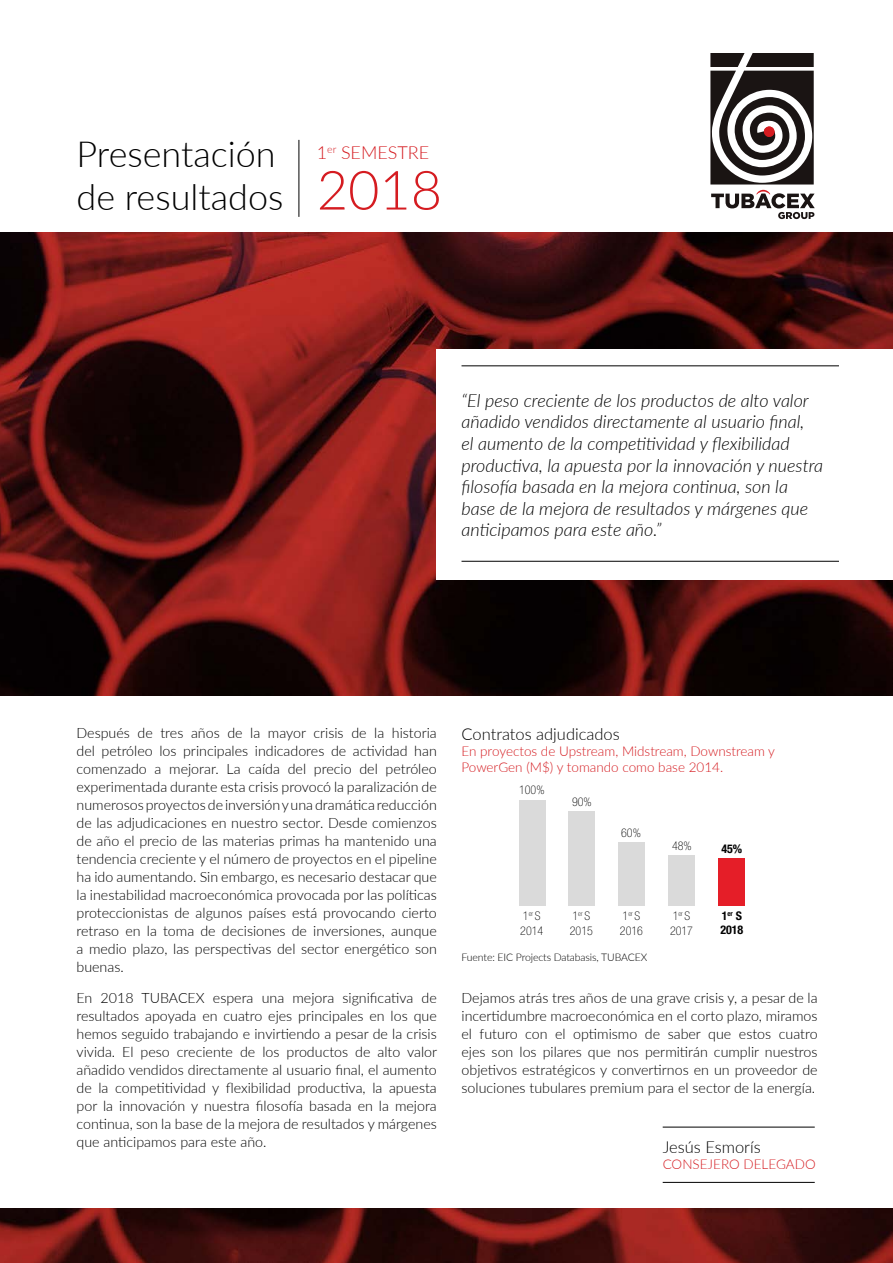
<style>
.page{position:relative;width:893px;height:1263px;background:#fff}
.page>*{position:absolute;margin:0;border:0;box-sizing:border-box;transform-origin:0 0}
.t1{font:300 54px "Lato";color:#d51c21}
.t2{font:300 36px/43.2px "Lato";color:#000}
.t3{font:italic 300 18px/21.6px "Lato";color:#000}
.t4{font:300 18px "Lato";color:#d51c21}
.t5{font:300 16.5px "Lato";color:#000}
.t6{font:300 14.25px/18px "Lato";color:#000;text-align:justify}
.t7{font:300 13.5px/16.2px "Lato";color:#d51c21}
.t8{font:100 condensed 12px/14.4px "Helvetica Neue";color:#000}
.t9{font:700 condensed 12px/13.5px "Helvetica Neue";color:#000}
.t10{font:300 10.5px "Lato";letter-spacing:-.01em;color:#000}
</style>
<div class="page">
<img style="left:0;top:233px;width:893px;height:463px">
<img style="left:0;top:1209px;width:893px;height:54px">
<svg style="left:711px;top:190px;width:104px;height:29px"></svg>
<svg style="left:710px;top:54px;width:104px;height:130px"></svg>
<div style="left:764px;top:126px;width:11px;height:11px;background:#d51c21;border-radius:50%"></div>
<hr style="left:663px;top:1182px;width:152px;height:1px;background:#000">
<hr style="left:663px;top:1127px;width:152px;height:1px;background:#000">
<hr style="left:299px;top:140px;width:1px;height:77px;background:#000">
<div style="left:437px;top:349px;width:456px;height:231px;background:#fff"></div>
<hr style="left:461px;top:366px;width:378px;height:1px;background:#000">
<hr style="left:461px;top:561px;width:378px;height:1px;background:#000">
<div style="left:519px;top:800px;width:26px;height:105px;background:#dadada"></div>
<div style="left:569px;top:811px;width:26px;height:94px;background:#dadada"></div>
<div style="left:619px;top:842px;width:26px;height:63px;background:#dadada"></div>
<div style="left:669px;top:855px;width:26px;height:50px;background:#dadada"></div>
<div style="left:719px;top:858px;width:26px;height:47px;background:#e51e28"></div>
<h2 class="t2" style="left:77px;top:131px;width:208px">Presentación de resultados</h2>
<p class="t4" style="left:317px;top:140px;width:114px">1<sup>er</sup> SEMESTRE</p>
<h1 class="t1" style="left:317px;top:153px;width:127px">2018</h1>
<p class="t3" style="left:461px;top:389px;width:363px">“El peso creciente de los productos de alto valor añadido vendidos directamente al usuario final,<br>el aumento de la competitividad y flexibilidad productiva, la apuesta por la innovación y nuestra filosofía basada en la mejora continua, son la base de la mejora de resultados y márgenes que anticipamos para este año.”</p>
<p class="t6" style="left:77px;top:723px;width:362px">Después de tres años de la mayor crisis de la historia del petróleo los principales indicadores de actividad han comenzado a mejorar. La caída del precio del petróleo experimentada durante esta crisis provocó la paralización de numerosos proyectos de inversión y una dramática reducción de las adjudicaciones en nuestro sector. Desde comienzos de año el precio de las materias primas ha mantenido una tendencia creciente y el número de proyectos en el pipeline ha ido aumentando. Sin embargo, es necesario destacar que la inestabilidad macroeconómica provocada por las políticas proteccionistas de algunos países está provocando cierto retraso en la toma de decisiones de inversiones, aunque a medio plazo, las perspectivas del sector energético son buenas.</p>
<p class="t6" style="left:77px;top:988px;width:362px">En 2018 TUBACEX espera una mejora significativa de resultados apoyada en cuatro ejes principales en los que hemos seguido trabajando e invirtiendo a pesar de la crisis vivida. El peso creciente de los productos de alto valor añadido vendidos directamente al usuario final, el aumento de la competitividad y flexibilidad productiva, la apuesta por la innovación y nuestra filosofía basada en la mejora continua, son la base de la mejora de resultados y márgenes que anticipamos para este año.</p>
<p class="t6" style="left:461px;top:988px;width:358px">Dejamos atrás tres años de una grave crisis y, a pesar de la incertidumbre macroeconómica en el corto plazo, miramos el futuro con el optimismo de saber que estos cuatro ejes son los pilares que nos permitirán cumplir nuestros objetivos estratégicos y convertirnos en un proveedor de soluciones tubulares premium para el sector de la energía.</p>
<p class="t5" style="left:461px;top:722px;width:160px">Contratos adjudicados</p>
<p class="t7" style="left:461px;top:742px;width:315px">En proyectos de Upstream, Midstream, Downstream y<br>PowerGen (M$) y tomando como base 2014.</p>
<p class="t8" style="left:519px;top:783px;width:27px">100%</p>
<p class="t8" style="left:572px;top:795px;width:21px">90%</p>
<p class="t8" style="left:621px;top:825px;width:21px">60%</p>
<p class="t8" style="left:672px;top:838px;width:21px">48%</p>
<p class="t9" style="left:721px;top:842px;width:22px">45%</p>
<p class="t9" style="left:720px;top:909px;width:25px">1<sup>er</sup> S<br>2018</p>
<p class="t8" style="left:520px;top:909px;width:25px">1<sup>er</sup> S<br>2014</p>
<p class="t8" style="left:570px;top:909px;width:25px">1<sup>er</sup> S<br>2015</p>
<p class="t8" style="left:620px;top:909px;width:25px">1<sup>er</sup> S<br>2016</p>
<p class="t8" style="left:670px;top:909px;width:25px">1<sup>er</sup> S<br>2017</p>
<p class="t10" style="left:461px;top:949px;width:187px">Fuente: EIC Projects Databasis, TUBACEX</p>
<p class="t5" style="left:663px;top:1135px;width:100px">Jesús Esmorís</p>
<p class="t7" style="left:663px;top:1156px;width:155px">CONSEJERO DELEGADO</p>
</div>
